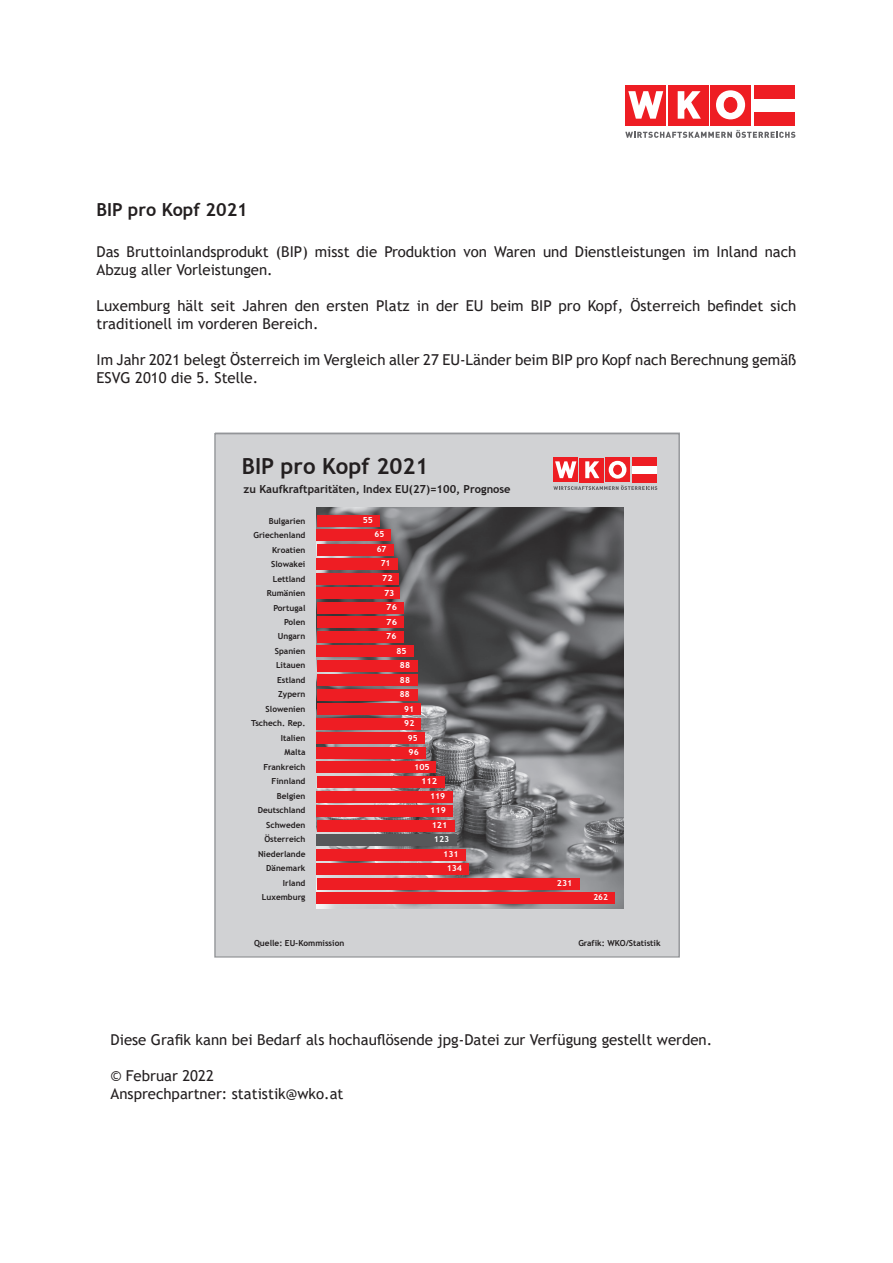
<style>
.page{position:relative;width:893px;height:1263px;background:#fff}
.page>*{position:absolute;margin:0;border:0;box-sizing:border-box;transform-origin:0 0}
.t1{font:700 22.2px "Trebuchet MS";color:#231f20}
.t2{font:700 18px "Trebuchet MS";color:#231f20}
.t3{font:15px/18px "Trebuchet MS";color:#231f20}
.t4{font:700 11.1px "Trebuchet MS";color:#231f20}
.t5{font:700 8.4px/14.5px "Trebuchet MS";color:#231f20;text-align:right}
.t6{font:700 8.4px "Trebuchet MS";color:#fff}
.t7{font:700 8.4px/14.7px "Trebuchet MS";color:#fff;text-align:center;scale:1.05 1}
.t8{font:700 8.4px "Trebuchet MS";color:#fff;scale:1.06 1}
.t9{font:700 8.4px "Trebuchet MS";color:#fff;scale:1.04 1}
.t10{font:700 8.4px "Trebuchet MS";color:#fff;scale:1.07 1}
.t11{font:700 8.4px "Trebuchet MS";color:#fff;scale:1.1 1}
.t12{font:700 8.4px "Trebuchet MS";color:#fff;scale:1.12 1}
</style>
<div class="page">
<div style="left:710px;top:85px;width:41px;height:40px;background:#ee1d23"></div>
<div style="left:668px;top:85px;width:40px;height:40px;background:#ee1d23"></div>
<svg style="left:625px;top:130px;width:170px;height:8px"></svg>
<svg style="left:678px;top:91px;width:23px;height:28px"></svg>
<div style="left:626px;top:85px;width:40px;height:40px;background:#ee1d23"></div>
<svg style="left:628px;top:91px;width:35px;height:28px"></svg>
<div style="left:755px;top:85px;width:40px;height:14px;background:#ee1d23"></div>
<div style="left:755px;top:112px;width:40px;height:13px;background:#ee1d23"></div>
<svg style="left:716px;top:90px;width:29px;height:29px"></svg>
<div style="left:724px;top:97px;width:13px;height:15px;background:#ee1d23;border-radius:50%"></div>
<div style="left:724px;top:97px;width:13px;height:16px;border:1px solid #ee1d23;border-radius:50%"></div>
<div style="left:215px;top:432px;width:464px;height:523px;background:#d1d2d4"></div>
<img style="left:317px;top:507px;width:306px;height:401px">
<div style="left:632px;top:466px;width:25px;height:8px;background:#fff"></div>
<div style="left:605px;top:458px;width:25px;height:24px;background:#ee1d23"></div>
<div style="left:579px;top:458px;width:25px;height:24px;background:#ee1d23"></div>
<svg style="left:553px;top:485px;width:104px;height:5px"></svg>
<svg style="left:585px;top:461px;width:14px;height:17px"></svg>
<div style="left:553px;top:458px;width:25px;height:24px;background:#ee1d23"></div>
<svg style="left:555px;top:461px;width:21px;height:17px"></svg>
<div style="left:632px;top:458px;width:25px;height:8px;background:#ee1d23"></div>
<div style="left:632px;top:474px;width:25px;height:8px;background:#ee1d23"></div>
<svg style="left:609px;top:461px;width:17px;height:18px"></svg>
<div style="left:614px;top:465px;width:7px;height:9px;background:#ee1d23;border-radius:50%"></div>
<div style="left:613px;top:465px;width:9px;height:9px;border:1px solid #ee1d23;border-radius:50%"></div>
<div style="left:317px;top:529px;width:74px;height:12px;background:#ee1d23"></div>
<div style="left:317px;top:558px;width:81px;height:12px;background:#ee1d23"></div>
<div style="left:317px;top:573px;width:82px;height:11px;background:#ee1d23"></div>
<div style="left:317px;top:587px;width:83px;height:12px;background:#ee1d23"></div>
<div style="left:317px;top:602px;width:87px;height:11px;background:#ee1d23"></div>
<div style="left:317px;top:617px;width:87px;height:11px;background:#ee1d23"></div>
<div style="left:317px;top:631px;width:87px;height:11px;background:#ee1d23"></div>
<div style="left:317px;top:646px;width:97px;height:11px;background:#ee1d23"></div>
<div style="left:317px;top:660px;width:100px;height:11px;background:#ee1d23"></div>
<div style="left:317px;top:675px;width:100px;height:11px;background:#ee1d23"></div>
<div style="left:317px;top:689px;width:100px;height:11px;background:#ee1d23"></div>
<div style="left:317px;top:704px;width:103px;height:11px;background:#ee1d23"></div>
<div style="left:317px;top:718px;width:104px;height:11px;background:#ee1d23"></div>
<div style="left:317px;top:733px;width:108px;height:11px;background:#ee1d23"></div>
<div style="left:317px;top:747px;width:109px;height:11px;background:#ee1d23"></div>
<div style="left:316px;top:762px;width:120px;height:11px;background:#ee1d23"></div>
<div style="left:317px;top:776px;width:127px;height:11px;background:#ee1d23"></div>
<div style="left:317px;top:791px;width:136px;height:11px;background:#ee1d23"></div>
<div style="left:317px;top:805px;width:136px;height:12px;background:#ee1d23"></div>
<div style="left:317px;top:820px;width:137px;height:11px;background:#ee1d23"></div>
<div style="left:317px;top:849px;width:149px;height:11px;background:#ee1d23"></div>
<div style="left:317px;top:863px;width:152px;height:12px;background:#ee1d23"></div>
<div style="left:317px;top:878px;width:262px;height:11px;background:#ee1d23"></div>
<div style="left:317px;top:892px;width:298px;height:12px;background:#ee1d23"></div>
<div style="left:317px;top:544px;width:76px;height:11px;background:#ee1d23"></div>
<div style="left:317px;top:515px;width:63px;height:11px;background:#ee1d23"></div>
<div style="left:317px;top:834px;width:140px;height:12px;background:#57585a"></div>
<p class="t2" style="left:97px;top:199px;width:153px">BIP pro Kopf 2021</p>
<p class="t3" style="left:97px;top:242px;width:701px">Das Bruttoinlandsprodukt (BIP) misst die Produktion von Waren und Dienstleistungen im Inland nach<br>Abzug aller Vorleistungen.</p>
<p class="t3" style="left:97px;top:296px;width:701px">Luxemburg hält seit Jahren den ersten Platz in der EU beim BIP pro Kopf, Österreich befindet sich traditionell im vorderen Bereich.</p>
<p class="t3" style="left:97px;top:350px;width:701px">Im Jahr 2021 belegt Österreich im Vergleich aller 27 EU-Länder beim BIP pro Kopf nach Berechnung gemäß<br>ESVG 2010 die 5. Stelle.</p>
<h1 class="t1" style="left:242px;top:453px;width:188px">BIP pro Kopf 2021</h1>
<p class="t4" style="left:244px;top:482px;width:269px">zu Kaufkraftparitäten, Index EU(27)=100, Prognose</p>
<p class="t5" style="left:269px;top:513px;width:38px">Bulgarien</p>
<p class="t7" style="left:363px;top:512px;width:11px">55</p>
<p class="t5" style="left:253px;top:528px;width:53px">Griechenland</p>
<p class="t5" style="left:272px;top:542px;width:35px">Kroatien</p>
<p class="t5" style="left:273px;top:571px;width:34px">Lettland</p>
<p class="t5" style="left:271px;top:557px;width:36px">Slowakei</p>
<p class="t5" style="left:273px;top:600px;width:34px">Portugal</p>
<p class="t5" style="left:267px;top:586px;width:40px">Rumänien</p>
<p class="t5" style="left:284px;top:615px;width:23px">Polen</p>
<p class="t5" style="left:278px;top:629px;width:29px">Ungarn</p>
<p class="t5" style="left:275px;top:644px;width:32px">Spanien</p>
<p class="t5" style="left:276px;top:658px;width:31px">Litauen</p>
<p class="t5" style="left:277px;top:673px;width:30px">Estland</p>
<p class="t5" style="left:278px;top:687px;width:29px">Zypern</p>
<p class="t5" style="left:251px;top:716px;width:56px">Tschech. Rep.</p>
<p class="t5" style="left:266px;top:702px;width:41px">Slowenien</p>
<p class="t5" style="left:281px;top:730px;width:26px">Italien</p>
<p class="t5" style="left:285px;top:745px;width:22px">Malta</p>
<p class="t5" style="left:263px;top:759px;width:44px">Frankreich<br>Finnland<br>Belgien</p>
<p class="t5" style="left:258px;top:803px;width:49px">Deutschland</p>
<p class="t5" style="left:264px;top:817px;width:43px;text-align:left">Schweden<br>Österreich</p>
<p class="t5" style="left:258px;top:846px;width:49px">Niederlande</p>
<p class="t5" style="left:266px;top:861px;width:41px">Dänemark</p>
<p class="t5" style="left:283px;top:875px;width:24px">Irland</p>
<p class="t5" style="left:262px;top:890px;width:45px">Luxemburg</p>
<p class="t6" style="left:374px;top:529px;width:11px">65</p>
<p class="t6" style="left:381px;top:558px;width:11px">71</p>
<p class="t10" style="left:382px;top:573px;width:11px">72</p>
<p class="t8" style="left:384px;top:587px;width:11px">73</p>
<p class="t11" style="left:386px;top:602px;width:11px">76</p>
<p class="t12" style="left:386px;top:616px;width:11px">76</p>
<p class="t6" style="left:386px;top:631px;width:12px">76</p>
<p class="t6" style="left:377px;top:544px;width:11px">67</p>
<p class="t9" style="left:396px;top:645px;width:11px">85</p>
<p class="t7" style="left:400px;top:658px;width:11px">88</p>
<p class="t9" style="left:400px;top:674px;width:11px">88</p>
<p class="t6" style="left:400px;top:689px;width:11px">88</p>
<p class="t6" style="left:404px;top:703px;width:11px">91</p>
<p class="t6" style="left:404px;top:718px;width:12px">92</p>
<p class="t6" style="left:408px;top:732px;width:11px">95</p>
<p class="t7" style="left:408px;top:745px;width:11px">96</p>
<p class="t8" style="left:414px;top:761px;width:16px">105</p>
<p class="t11" style="left:421px;top:776px;width:16px">112</p>
<p class="t9" style="left:430px;top:790px;width:16px">119</p>
<p class="t8" style="left:430px;top:805px;width:16px">119</p>
<p class="t10" style="left:432px;top:820px;width:16px">121</p>
<p class="t7" style="left:443px;top:846px;width:19px">131<br>134</p>
<p class="t7" style="left:434px;top:832px;width:16px">123</p>
<p class="t7" style="left:557px;top:876px;width:16px">231</p>
<p class="t6" style="left:593px;top:892px;width:16px">262</p>
<p class="t5" style="left:254px;top:936px;width:92px">Quelle: EU-Kommission</p>
<p class="t5" style="left:578px;top:936px;width:84px">Grafik: WKO/Statistik</p>
<p class="t3" style="left:111px;top:1030px;width:603px">Diese Grafik kann bei Bedarf als hochauflösende jpg-Datei zur Verfügung gestellt werden.</p>
<p class="t3" style="left:111px;top:1066px;width:234px">© Februar 2022<br>Ansprechpartner: statistik@wko.at</p>
</div>
